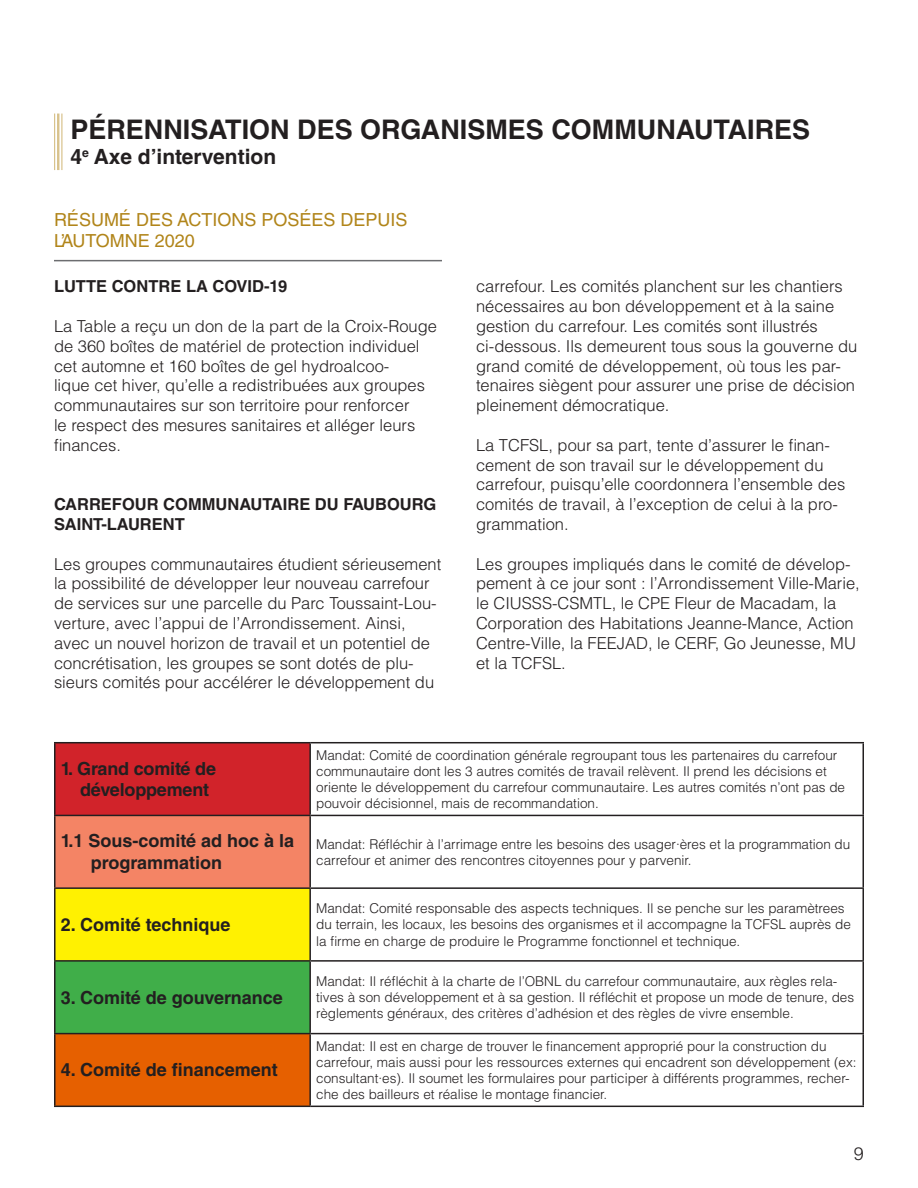
<style>
.page{position:relative;width:918px;height:1188px;background:#fff}
.page>*{position:absolute;margin:0;border:0;box-sizing:border-box;transform-origin:0 0}
.t1{font:700 27px "Helvetica LT Std";color:#231f20}
.t2{font:700 21px "Helvetica LT Std";color:#231f20}
.t3{font:700 18px "Helvetica LT Std";color:#231f20}
.t4{font:18px/21.6px "Helvetica LT Std";color:#b1851a}
.t5{font:300 18px "Helvetica LT Std";color:#231f20}
.t6{font:300 16.5px/19.8px "Helvetica LT Std";color:#231f20}
.t7{font:700 16.5px/19.8px "Helvetica LT Std";color:#231f20}
.t8{font:300 13.5px/16.2px "Helvetica LT Std";color:#231f20}
</style>
<div class="page">
<hr style="left:54px;top:260px;width:388px;height:1px;background:#6c6d70">
<hr style="left:61px;top:114px;width:2px;height:56px;background:#b1851a">
<hr style="left:57px;top:114px;width:2px;height:56px;background:#b1851a">
<hr style="left:54px;top:114px;width:1px;height:56px;background:#b1851a">
<div style="left:55px;top:743px;width:255px;height:72px;background:#d1232a"></div>
<div style="left:55px;top:815px;width:255px;height:73px;background:#f48465"></div>
<div style="left:55px;top:888px;width:255px;height:73px;background:#fff101"></div>
<div style="left:55px;top:961px;width:255px;height:73px;background:#40ae49"></div>
<div style="left:55px;top:1034px;width:255px;height:72px;background:#e66000"></div>
<hr style="left:54px;top:742px;width:256px;height:1px;background:#231f20">
<hr style="left:54px;top:743px;width:2px;height:72px;background:#231f20">
<hr style="left:310px;top:742px;width:554px;height:1px;background:#231f20">
<hr style="left:309px;top:743px;width:2px;height:72px;background:#231f20">
<hr style="left:862px;top:743px;width:2px;height:72px;background:#231f20">
<hr style="left:54px;top:815px;width:256px;height:1px;background:#231f20">
<hr style="left:54px;top:816px;width:2px;height:71px;background:#231f20">
<hr style="left:310px;top:815px;width:554px;height:1px;background:#231f20">
<hr style="left:309px;top:816px;width:2px;height:71px;background:#231f20">
<hr style="left:862px;top:816px;width:2px;height:71px;background:#231f20">
<hr style="left:54px;top:887px;width:256px;height:2px;background:#231f20">
<hr style="left:54px;top:889px;width:2px;height:71px;background:#231f20">
<hr style="left:310px;top:887px;width:554px;height:2px;background:#231f20">
<hr style="left:309px;top:889px;width:2px;height:71px;background:#231f20">
<hr style="left:862px;top:889px;width:2px;height:71px;background:#231f20">
<hr style="left:54px;top:960px;width:256px;height:2px;background:#231f20">
<hr style="left:54px;top:962px;width:2px;height:71px;background:#231f20">
<hr style="left:310px;top:960px;width:554px;height:2px;background:#231f20">
<hr style="left:309px;top:962px;width:2px;height:71px;background:#231f20">
<hr style="left:862px;top:962px;width:2px;height:71px;background:#231f20">
<hr style="left:54px;top:1033px;width:256px;height:1px;background:#231f20">
<hr style="left:54px;top:1034px;width:2px;height:72px;background:#231f20">
<hr style="left:310px;top:1033px;width:554px;height:1px;background:#231f20">
<hr style="left:309px;top:1034px;width:2px;height:72px;background:#231f20">
<hr style="left:862px;top:1034px;width:2px;height:72px;background:#231f20">
<hr style="left:54px;top:1106px;width:256px;height:1px;background:#231f20">
<hr style="left:310px;top:1106px;width:554px;height:1px;background:#231f20">
<p class="t1" style="left:70px;top:113px;width:741px">PÉRENNISATION DES ORGANISMES COMMUNAUTAIRES</p>
<p class="t2" style="left:70px;top:144px;width:207px">4<sup>e</sup> Axe d’intervention</p>
<p class="t4" style="left:54px;top:208px;width:355px">RÉSUMÉ DES ACTIONS POSÉES DEPUIS<br>L’AUTOMNE 2020</p>
<p class="t7" style="left:54px;top:277px;width:235px">LUTTE CONTRE LA COVID-19</p>
<p class="t6" style="left:54px;top:316px;width:385px">La Table a reçu un don de la part de la Croix-Rouge de 360 boîtes de matériel de protection individuel cet automne et 160 boîtes de gel hydroalcoo-<br>lique cet hiver, qu’elle a redistribuées aux groupes communautaires sur son territoire pour renforcer<br>le respect des mesures sanitaires et alléger leurs finances.</p>
<p class="t7" style="left:54px;top:494px;width:384px">CARREFOUR COMMUNAUTAIRE DU FAUBOURG<br>SAINT-LAURENT</p>
<p class="t6" style="left:54px;top:554px;width:389px">Les groupes communautaires étudient sérieusement la possibilité de développer leur nouveau carrefour de services sur une parcelle du Parc Toussaint-Lou&shy;verture, avec l’appui de l’Arrondissement. Ainsi, avec un nouvel horizon de travail et un potentiel de concrétisation, les groupes se sont dotés de plu&shy;sieurs comités pour accélérer le développement du</p>
<p class="t6" style="left:476px;top:277px;width:383px">carrefour. Les comités planchent sur les chantiers nécessaires au bon développement et à la saine gestion du carrefour. Les comités sont illustrés ci-dessous. Ils demeurent tous sous la gouverne du grand comité de développement, où tous les par&shy;tenaires siègent pour assurer une prise de décision pleinement démocratique.</p>
<p class="t6" style="left:476px;top:435px;width:371px">La TCFSL, pour sa part, tente d’assurer le finan&shy;cement de son travail sur le développement du carrefour, puisqu’elle coordonnera l’ensemble des comités de travail, à l’exception de celui à la pro&shy;grammation.</p>
<p class="t6" style="left:476px;top:554px;width:385px">Les groupes impliqués dans le comité de dévelop&shy;pement à ce jour sont : l’Arrondissement Ville-Marie, le CIUSSS-CSMTL, le CPE Fleur de Macadam, la Corporation des Habitations Jeanne-Mance, Action Centre-Ville, la FEEJAD, le CERF, Go Jeunesse, MU et la TCFSL.</p>
<p class="t3" style="left:61px;top:757px;width:157px">1. Grand comité de</p>
<p class="t3" style="left:80px;top:779px;width:131px">développement</p>
<p class="t3" style="left:61px;top:830px;width:235px">1.1 Sous-comité ad hoc à la</p>
<p class="t3" style="left:91px;top:852px;width:133px">programmation</p>
<p class="t3" style="left:61px;top:914px;width:171px">2. Comité technique</p>
<p class="t3" style="left:61px;top:986px;width:224px">3. Comité de gouvernance</p>
<p class="t3" style="left:61px;top:1059px;width:219px">4. Comité de financement</p>
<p class="t8" style="left:316px;top:747px;width:530px">Mandat: Comité de coordination générale regroupant tous les partenaires du carrefour communautaire dont les 3 autres comités de travail relèvent. Il prend les décisions et oriente le développement du carrefour communautaire. Les autres comités n’ont pas de pouvoir décisionnel, mais de recommandation.</p>
<p class="t8" style="left:316px;top:836px;width:536px">Mandat: Réfléchir à l’arrimage entre les besoins des usager·ères et la programmation du carrefour et animer des rencontres citoyennes pour y parvenir.</p>
<p class="t8" style="left:316px;top:900px;width:536px">Mandat: Comité responsable des aspects techniques. Il se penche sur les paramètrees du terrain, les locaux, les besoins des organismes et il accompagne la TCFSL auprès de la firme en charge de produire le Programme fonctionnel et technique.</p>
<p class="t8" style="left:316px;top:973px;width:540px">Mandat: Il réfléchit à la charte de l’OBNL du carrefour communautaire, aux règles rela&shy;tives à son développement et à sa gestion. Il réfléchit et propose un mode de tenure, des règlements généraux, des critères d’adhésion et des règles de vivre ensemble.</p>
<p class="t8" style="left:316px;top:1037px;width:542px">Mandat: Il est en charge de trouver le financement approprié pour la construction du carrefour, mais aussi pour les ressources externes qui encadrent son développement (ex: consultant·es). Il soumet les formulaires pour participer à différents programmes, recher&shy;che des bailleurs et réalise le montage financier.</p>
<p class="t5" style="left:854px;top:1142px;width:12px">9</p>
</div>
